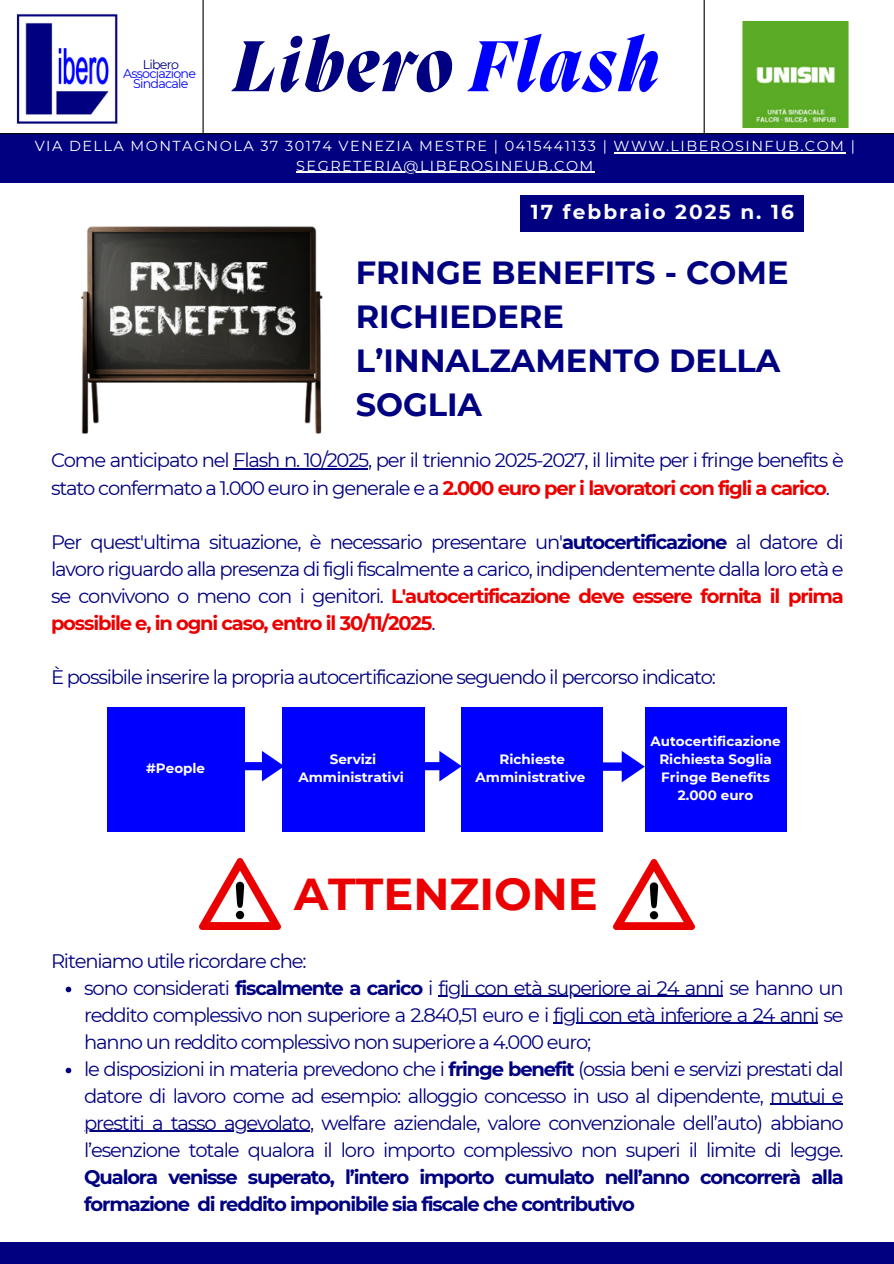
<style>
.page{position:relative;width:894px;height:1264px;background:#fff}
.page>*{position:absolute;margin:0;border:0;box-sizing:border-box;transform-origin:0 0}
.t1{font:italic 800 73.95px "Migra";letter-spacing:.04em;color:#000080}
.t2{font:700 44.7px "Montserrat";color:#ea0000}
.t3{font:700 31.95px/43.8px "Montserrat";color:#000080}
.t4{font:700 20.1px "Montserrat";letter-spacing:.1em;color:#fdfefd}
.t5{font:19.5px/27px "Montserrat";letter-spacing:-.06em;color:#000080}
.t6{font:14.4px "Montserrat";letter-spacing:.1em;color:#fdfefd}
.t7{font:700 13.5px/18px "Montserrat";color:#fff;text-align:center}
.t8{font:12.6px "Montserrat";letter-spacing:-.06em;color:#00f}
.t9{font:12.6px "Montserrat";letter-spacing:-.06em;color:#000080}
.s1{color:#00f}
.s2{font-weight:700;color:#ea0000}
.s3{font-weight:700}
</style>
<div class="page">
<div style="left:0;top:134px;width:893px;height:48px;background:#000080"></div>
<hr style="left:0;top:133px;width:893px;height:1px;background:#000">
<hr style="left:703px;top:0;width:1px;height:133px;background:#000">
<hr style="left:202px;top:0;width:1px;height:133px;background:#000">
<img style="left:742px;top:22px;width:106px;height:105px">
<img style="left:16px;top:14px;width:102px;height:110px">
<hr style="left:613px;top:152px;width:232px;height:1px;background:#fdfefd">
<hr style="left:296px;top:172px;width:298px;height:1px;background:#fdfefd">
<img style="left:80px;top:226px;width:243px;height:208px">
<img style="left:110px;top:262px;width:186px;height:73px">
<div style="left:0;top:1242px;width:893px;height:21px;background:#000080"></div>
<div style="left:520px;top:195px;width:284px;height:36px;background:#000080"></div>
<img style="left:200px;top:858px;width:80px;height:71px">
<img style="left:613px;top:859px;width:81px;height:70px">
<hr style="left:233px;top:468px;width:135px;height:2px;background:#000080">
<div style="left:107px;top:707px;width:137px;height:124px;background:#00f"></div>
<div style="left:282px;top:707px;width:142px;height:124px;background:#00f"></div>
<div style="left:461px;top:707px;width:142px;height:124px;background:#00f"></div>
<div style="left:644px;top:707px;width:142px;height:124px;background:#00f"></div>
<svg style="left:424px;top:751px;width:37px;height:30px"></svg>
<svg style="left:244px;top:751px;width:38px;height:30px"></svg>
<svg style="left:603px;top:751px;width:41px;height:31px"></svg>
<svg style="left:66px;top:986px;width:5px;height:6px"></svg>
<hr style="left:438px;top:995px;width:285px;height:1px;background:#000080">
<hr style="left:553px;top:1022px;width:265px;height:1px;background:#000080">
<svg style="left:66px;top:1067px;width:5px;height:6px"></svg>
<hr style="left:770px;top:1103px;width:72px;height:1px;background:#000080">
<hr style="left:84px;top:1130px;width:226px;height:1px;background:#000080">
<p class="t9" style="left:143px;top:57px;width:38px">Libero</p>
<h1 class="t8" style="left:123px;top:66px;width:74px">Associazione</h1>
<p class="t8" style="left:133px;top:76px;width:57px">Sindacale</p>
<p class="t1" style="left:234px;top:31px;width:427px">Libero <span class="s1">Flash</span></p>
<p class="t6" style="left:35px;top:137px;width:821px">VIA DELLA MONTAGNOLA 37 30174 VENEZIA MESTRE | 0415441133 | WWW.LIBEROSINFUB.COM |</p>
<p class="t6" style="left:296px;top:157px;width:298px">SEGRETERIA@LIBEROSINFUB.COM</p>
<p class="t4" style="left:530px;top:200px;width:264px">17 febbraio 2025 n. 16</p>
<h5 class="t3" style="left:355px;top:250px;width:434px">FRINGE BENEFITS - COME<br>RICHIEDERE<br>L’INNALZAMENTO DELLA<br>SOGLIA</h5>
<p class="t5" style="left:51px;top:447px;width:794px">Come anticipato nel Flash n. 10/2025, per il triennio 2025-2027, il limite per i fringe benefits è stato confermato a 1.000 euro in generale e a <span class="s2">2.000 euro per i lavoratori con figli a carico</span>.</p>
<h6 class="t5" style="left:51px;top:528px;width:794px;text-align:justify">Per quest'ultima situazione, è necessario presentare un'<span class="s3">autocertificazione</span> al datore di lavoro riguardo alla presenza di figli fiscalmente a carico, indipendentemente dalla loro età e se convivono o meno con i genitori. <span class="s2">L'autocertificazione deve essere fornita il prima possibile e, in ogni caso, entro il 30/11/2025</span>.</h6>
<p class="t5" style="left:51px;top:663px;width:666px">È possibile inserire la propria autocertificazione seguendo il percorso indicato:</p>
<p class="t7" style="left:146px;top:759px;width:60px">#People</p>
<h4 class="t7" style="left:298px;top:750px;width:107px">Servizi<br>Amministrativi</h4>
<h3 class="t7" style="left:475px;top:750px;width:111px">Richieste<br>Amministrative</h3>
<p class="t2" style="left:294px;top:866px;width:305px">ATTENZIONE</p>
<h5 class="t7" style="left:650px;top:732px;width:132px">Autocertificazione<br>Richiesta Soglia<br>Fringe Benefits<br>2.000 euro</h5>
<h5 class="t5" style="left:51px;top:947px;width:257px">Riteniamo utile ricordare che:</h5>
<p class="t5" style="left:84px;top:974px;width:760px">sono considerati <span class="s3">fiscalmente a carico</span> i figli con età superiore ai 24 anni se hanno un</p>
<p class="t5" style="left:84px;top:1001px;width:760px">reddito complessivo non superiore a 2.840,51 euro e i figli con età inferiore a 24 anni se</p>
<p class="t5" style="left:84px;top:1028px;width:760px">hanno un reddito complessivo non superiore a 4.000 euro;<br>le disposizioni in materia prevedono che i <span class="s3">fringe benefit</span> (ossia beni e servizi prestati dal datore di lavoro come ad esempio: alloggio concesso in uso al dipendente, mutui e</p>
<p class="t5" style="left:84px;top:1109px;width:760px;text-align:justify">prestiti a tasso agevolato, welfare aziendale, valore convenzionale dell’auto) abbiano l’esenzione totale qualora il loro importo complessivo non superi il limite di legge.<br><span class="s3">Qualora venisse superato, l’intero importo cumulato nell’anno concorrerà alla formazione di reddito imponibile sia fiscale che contributivo</span></p>
</div>
